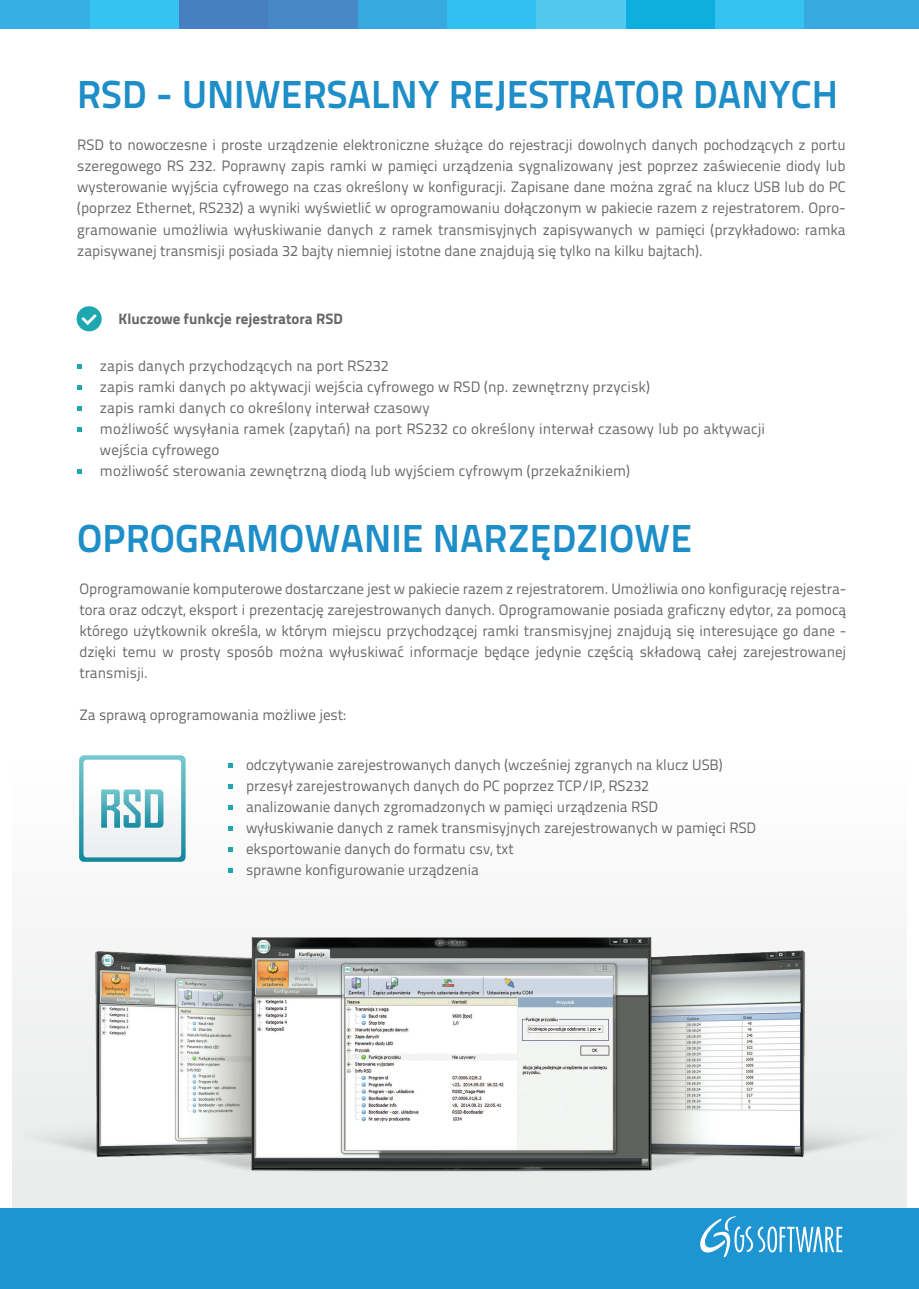
<style>
.page{position:relative;width:919px;height:1289px;background:#fff}
.page>*{position:absolute;margin:0;border:0;box-sizing:border-box;transform-origin:0 0}
.t1{font:700 39px "Titillium Text 22 L";color:#1e8ec9}
.t2{font:15px/21px "Titillium Text 22 L";color:#6a696a;text-align:justify}
.t3{font:800 15px "Titillium Text 22 L";color:#6a696a}
</style>
<div class="page">
<img style="left:13px;top:758px;width:893px;height:449px">
<div style="left:77px;top:306px;width:25px;height:25px;background:#1da7af;border-radius:50%"></div>
<svg style="left:82px;top:314px;width:15px;height:11px"></svg>
<svg style="left:77px;top:364px;width:4px;height:4px"></svg>
<svg style="left:77px;top:385px;width:4px;height:4px"></svg>
<svg style="left:77px;top:406px;width:4px;height:4px"></svg>
<svg style="left:77px;top:427px;width:4px;height:4px"></svg>
<svg style="left:77px;top:469px;width:4px;height:4px"></svg>
<img style="left:23px;top:904px;width:869px;height:303px">
<svg style="left:79px;top:755px;width:106px;height:106px"></svg>
<svg style="left:228px;top:763px;width:5px;height:4px"></svg>
<svg style="left:228px;top:784px;width:5px;height:4px"></svg>
<svg style="left:228px;top:805px;width:5px;height:4px"></svg>
<svg style="left:228px;top:826px;width:5px;height:4px"></svg>
<svg style="left:228px;top:847px;width:5px;height:4px"></svg>
<svg style="left:228px;top:868px;width:5px;height:4px"></svg>
<div style="left:0;top:1207px;width:918px;height:81px;background:#1d95d3"></div>
<svg style="left:700px;top:1216px;width:142px;height:42px"></svg>
<div style="left:803px;top:0;width:115px;height:29px;background:#37a9df"></div>
<div style="left:714px;top:0;width:89px;height:29px;background:#36c3f2"></div>
<div style="left:625px;top:0;width:89px;height:29px;background:#0cafdd"></div>
<div style="left:536px;top:0;width:89px;height:29px;background:#53c8ee"></div>
<div style="left:446px;top:0;width:90px;height:29px;background:#31c0f0"></div>
<div style="left:357px;top:0;width:89px;height:29px;background:#37a9df"></div>
<div style="left:268px;top:0;width:89px;height:29px;background:#4789c8"></div>
<div style="left:178px;top:0;width:90px;height:29px;background:#4680c2"></div>
<div style="left:89px;top:0;width:89px;height:29px;background:#36c3f2"></div>
<div style="left:0;top:0;width:89px;height:29px;background:#36b0e4"></div>
<h1 class="t1" style="left:77px;top:64px;width:762px">RSD - UNIWERSALNY REJESTRATOR DANYCH</h1>
<p class="t2" style="left:77px;top:134px;width:770px">RSD to nowoczesne i proste urządzenie elektroniczne służące do rejestracji dowolnych danych pochodzących z portu szeregowego RS 232. Poprawny zapis ramki w pamięci urządzenia sygnalizowany jest poprzez zaświecenie diody lub wysterowanie wyjścia cyfrowego na czas określony w konfiguracji. Zapisane dane można zgrać na klucz USB lub do PC (poprzez Ethernet, RS232) a wyniki wyświetlić w oprogramowaniu dołączonym w pakiecie razem z rejestratorem. Opro&shy;gramowanie umożliwia wyłuskiwanie danych z ramek transmisyjnych zapisywanych w pamięci (przykładowo: ramka zapisywanej transmisji posiada 32 bajty niemniej istotne dane znajdują się tylko na kilku bajtach).</p>
<p class="t3" style="left:118px;top:307px;width:226px">Kluczowe funkcje rejestratora RSD</p>
<p class="t2" style="left:100px;top:355px;width:666px;text-align:left">zapis danych przychodzących na port RS232<br>zapis ramki danych po aktywacji wejścia cyfrowego w RSD (np. zewnętrzny przycisk)<br>zapis ramki danych co określony interwał czasowy<br>możliwość wysyłania ramek (zapytań) na port RS232 co określony interwał czasowy lub po aktywacji wejścia cyfrowego<br>możliwość sterowania zewnętrzną diodą lub wyjściem cyfrowym (przekaźnikiem)</p>
<h1 class="t1" style="left:77px;top:508px;width:616px">OPROGRAMOWANIE NARZĘDZIOWE</h1>
<p class="t2" style="left:79px;top:577px;width:768px">Oprogramowanie komputerowe dostarczane jest w pakiecie razem z rejestratorem. Umożliwia ono konfigurację rejestra&shy;tora oraz odczyt, eksport i prezentację zarejestrowanych danych. Oprogramowanie posiada graficzny edytor, za pomocą którego użytkownik określa, w którym miejscu przychodzącej ramki transmisyjnej znajdują się interesujące go dane - dzięki temu w prosty sposób można wyłuskiwać informacje będące jedynie częścią składową całej zarejestrowanej transmisji.</p>
<p class="t2" style="left:79px;top:703px;width:268px">Za sprawą oprogramowania możliwe jest:</p>
<p class="t2" style="left:246px;top:753px;width:511px;text-align:left">odczytywanie zarejestrowanych danych (wcześniej zgranych na klucz USB) przesył zarejestrowanych danych do PC poprzez TCP/IP, RS232<br>analizowanie danych zgromadzonych w pamięci urządzenia RSD<br>wyłuskiwanie danych z ramek transmisyjnych zarejestrowanych w pamięci RSD eksportowanie danych do formatu csv, txt<br>sprawne konfigurowanie urządzenia</p>
</div>
